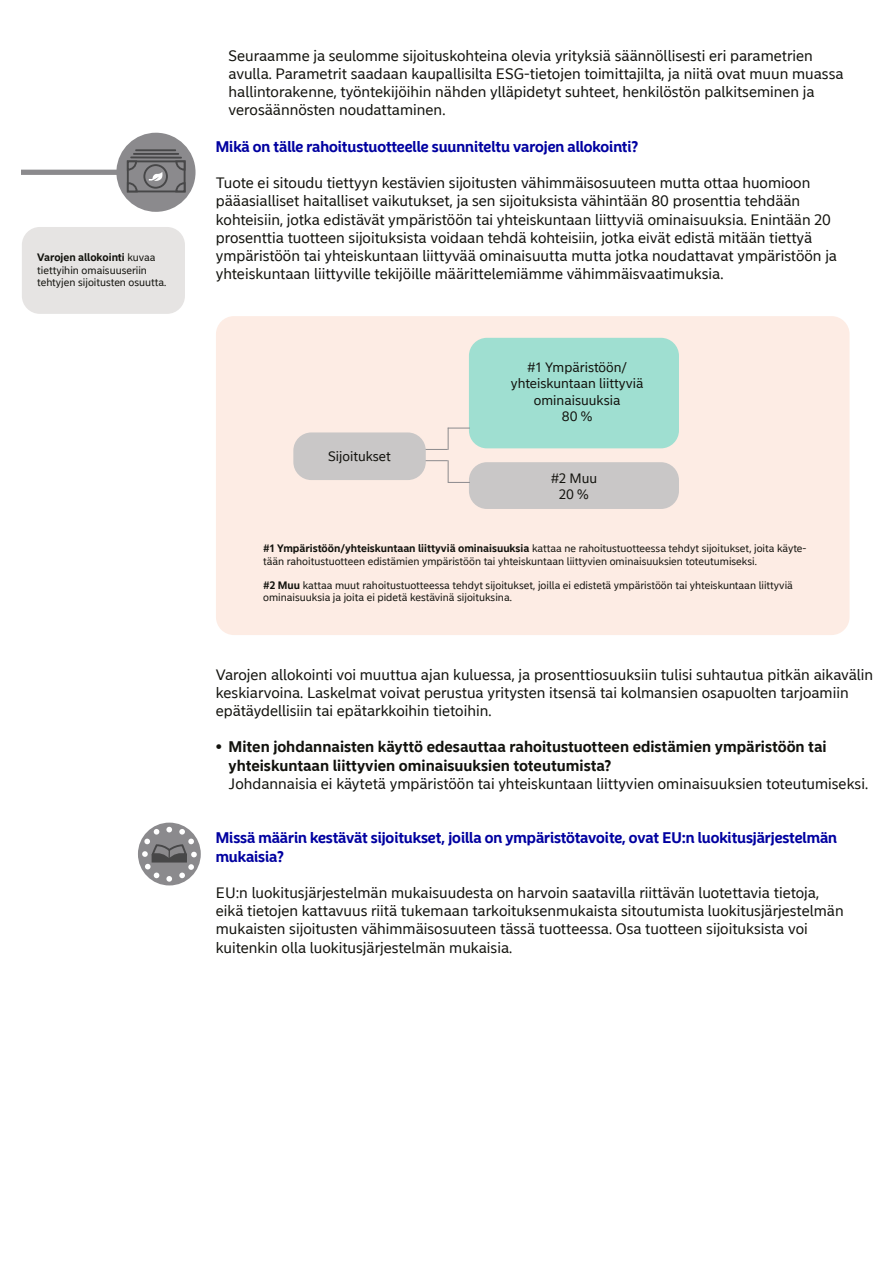
<style>
.page{position:relative;width:893px;height:1263px;background:#fff}
.page>*{position:absolute;margin:0;border:0;box-sizing:border-box;transform-origin:0 0}
.ESG_Body_text_no_ind{font:15px/18.1px "Nordea Sans Small";color:#12120d}
.t1{font:700 15px/18.1px "Nordea Sans Small";color:#12120d}
.ESG_Lomake__H2{font:700 15px/18.1px "Nordea Sans Large";color:#0000a0}
.t2{font:13.5px/16.2px "Nordea Sans Small";color:#12120d;text-align:center}
.ESG_lomakeselite_FI{font:10.5px/12.6px "Nordea Sans Small";color:#12120d}
.Info_and_image_text{font:10.5px/12.6px "Nordea Sans Small";color:#12120d}
.s1{font-weight:700}
.s2{font-weight:400}
</style>
<div class="page">
<div style="left:216px;top:316px;width:633px;height:319px;background:#fdece4;border-radius:18px"></div>
<div style="left:293px;top:432px;width:133px;height:48px;background:#c9c7c7;border-radius:18px"></div>
<div style="left:469px;top:338px;width:210px;height:110px;background:#9fdfd1;border-radius:18px"></div>
<div style="left:469px;top:462px;width:210px;height:47px;background:#c9c7c7;border-radius:18px"></div>
<svg style="left:426px;top:460px;width:44px;height:23px"></svg>
<svg style="left:426px;top:428px;width:44px;height:22px"></svg>
<div style="left:116px;top:133px;width:80px;height:79px;background:#8b8a8d;border-radius:39px"></div>
<svg style="left:126px;top:149px;width:60px;height:44px"></svg>
<div style="left:22px;top:227px;width:163px;height:87px;background:#e6e4e3;border-radius:18px"></div>
<div style="left:138px;top:823px;width:63px;height:62px;background:#8b8a8d;border-radius:50%"></div>
<svg style="left:142px;top:827px;width:55px;height:55px"></svg>
<p class="Info_and_image_text" style="left:37px;top:251px;width:131px"><span class="s1">Varojen allokointi</span> kuvaa tiettyihin omaisuuseriin tehtyjen sijoitusten osuutta.</p>
<p class="ESG_Body_text_no_ind" style="left:229px;top:47px;width:617px;text-indent:-13px">• Seuraamme ja seulomme sijoituskohteina olevia yrityksiä säännöllisesti eri parametrien avulla. Parametrit saadaan kaupallisilta ESG-tietojen toimittajilta, ja niitä ovat muun muassa hallintorakenne, työntekijöihin nähden ylläpidetyt suhteet, henkilöstön palkitseminen ja verosäännösten noudattaminen.</p>
<h2 class="ESG_Lomake__H2" style="left:216px;top:138px;width:424px">Mikä on tälle rahoitustuotteelle suunniteltu varojen allokointi?</h2>
<p class="ESG_Body_text_no_ind" style="left:216px;top:174px;width:623px">Tuote ei sitoudu tiettyyn kestävien sijoitusten vähimmäisosuuteen mutta ottaa huomioon pääasialliset haitalliset vaikutukset, ja sen sijoituksista vähintään 80 prosenttia tehdään kohteisiin, jotka edistävät ympäristöön tai yhteiskuntaan liittyviä ominaisuuksia. Enintään 20 prosenttia tuotteen sijoituksista voidaan tehdä kohteisiin, jotka eivät edistä mitään tiettyä ympäristöön tai yhteiskuntaan liittyvää ominaisuutta mutta jotka noudattavat ympäristöön ja yhteiskuntaan liittyville tekijöille määrittelemiämme vähimmäisvaatimuksia.</p>
<p class="t2" style="left:328px;top:449px;width:64px">Sijoitukset</p>
<p class="t2" style="left:511px;top:359px;width:134px">#1 Ympäristöön/ yhteiskuntaan liittyviä ominaisuuksia<br>80 %</p>
<p class="t2" style="left:551px;top:470px;width:48px">#2 Muu<br>20 %</p>
<p class="ESG_lomakeselite_FI" style="left:263px;top:542px;width:545px"><span class="s1">#1 Ympäristöön/yhteiskuntaan liittyviä ominaisuuksia</span> kattaa ne rahoitustuotteessa tehdyt sijoitukset, joita käyte&shy;tään rahoitustuotteen edistämien ympäristöön tai yhteiskuntaan liittyvien ominaisuuksien toteutumiseksi.</p>
<p class="ESG_lomakeselite_FI" style="left:263px;top:579px;width:531px"><span class="s1">#2 Muu</span> kattaa muut rahoitustuotteessa tehdyt sijoitukset, joilla ei edistetä ympäristöön tai yhteiskuntaan liittyviä ominaisuuksia ja joita ei pidetä kestävinä sijoituksina.</p>
<p class="ESG_Body_text_no_ind" style="left:216px;top:665px;width:659px">Varojen allokointi voi muuttua ajan kuluessa, ja prosenttiosuuksiin tulisi suhtautua pitkän aikavälin keskiarvoina. Laskelmat voivat perustua yritysten itsensä tai kolmansien osapuolten tarjoamiin epätäydellisiin tai epätarkkoihin tietoihin.</p>
<p class="t1" style="left:229px;top:738px;width:641px;text-indent:-13px">• Miten johdannaisten käyttö edesauttaa rahoitustuotteen edistämien ympäristöön tai yhteiskuntaan liittyvien ominaisuuksien toteutumista?<br><span class="s2">Johdannaisia ei käytetä ympäristöön tai yhteiskuntaan liittyvien ominaisuuksien toteutumiseksi.</span></p>
<h2 class="ESG_Lomake__H2" style="left:216px;top:829px;width:623px">Missä määrin kestävät sijoitukset, joilla on ympäristötavoite, ovat EU:n luokitusjärjestelmän mukaisia?</h2>
<p class="ESG_Body_text_no_ind" style="left:216px;top:884px;width:629px">EU:n luokitusjärjestelmän mukaisuudesta on harvoin saatavilla riittävän luotettavia tietoja, eikä tietojen kattavuus riitä tukemaan tarkoituksenmukaista sitoutumista luokitusjärjestelmän mukaisten sijoitusten vähimmäisosuuteen tässä tuotteessa. Osa tuotteen sijoituksista voi kuitenkin olla luokitusjärjestelmän mukaisia.</p>
</div>
